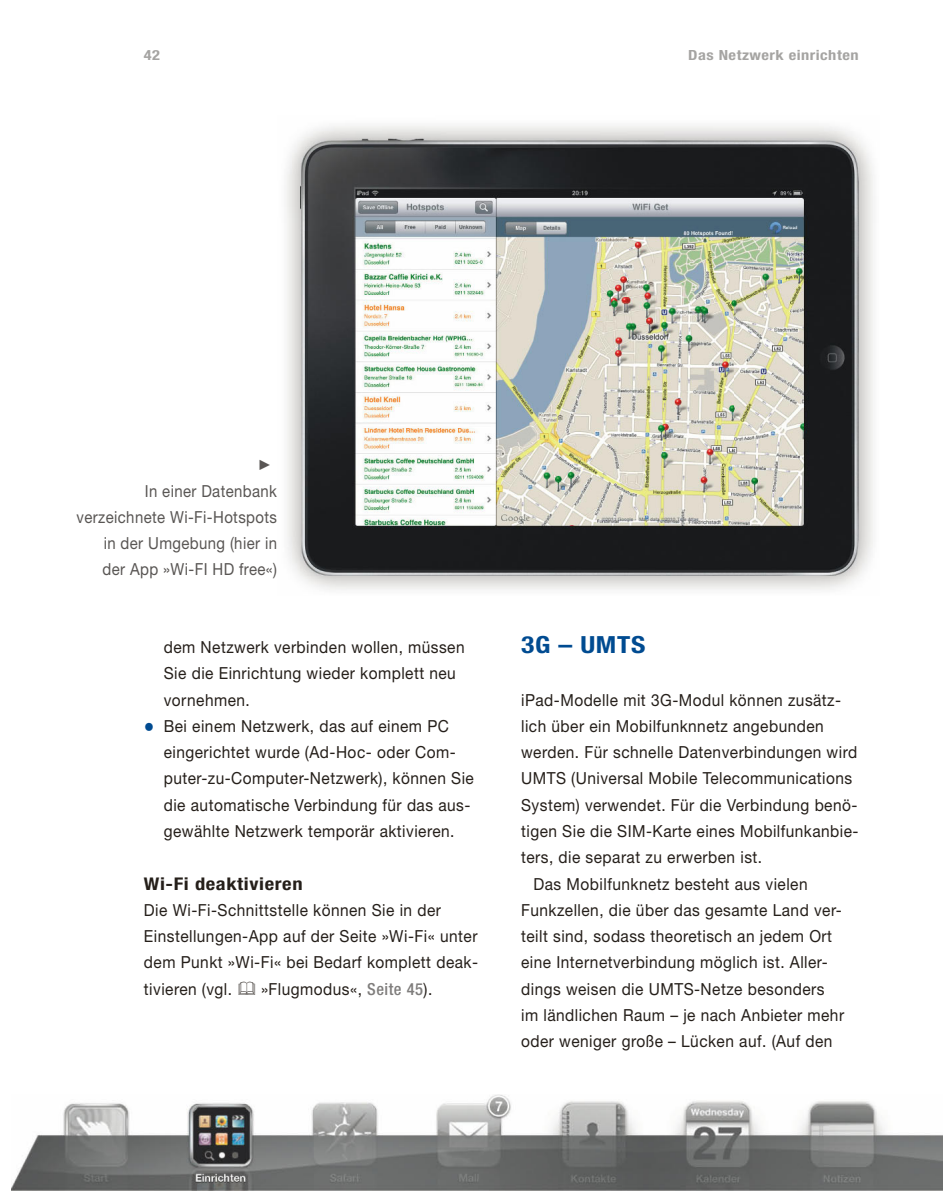
<style>
.page{position:relative;width:943px;height:1191px;background:#fff}
.page>*{position:absolute;margin:0;border:0;box-sizing:border-box;transform-origin:0 0}
.t1{font:700 condensed 23.62px "Helvetica Neue LT Std";letter-spacing:.025em;color:#004b91;scale:1.17 1}
.t2{font:700 condensed 17.5px "Helvetica Neue LT Std";letter-spacing:.03em;color:#251f1a;scale:1.17 1}
.t3{font:16.62px/26.2px "Helvetica Neue LT Std";letter-spacing:.03em;color:#251f1a;scale:.93 1}
.t4{font:16.62px/26.2px "Helvetica Neue LT Std";letter-spacing:.025em;color:#595654;text-align:right;scale:.9 1}
.t5{font:700 condensed 14px "Helvetica Neue LT Std";letter-spacing:.03em;color:#a5a4a2;scale:1.17 1}
.s1{font-weight:800;font-size:22.75px;color:#004b91}
.s2{font-weight:500;font-stretch:condensed;color:#7f7d7c}
</style>
<div class="page">
<img style="left:12px;top:1094px;width:931px;height:97px">
<img style="left:820px;top:175px;width:57px;height:415px">
<img style="left:300px;top:139px;width:558px;height:436px">
<p class="t5" style="left:144px;top:46px;width:15px">42</p>
<p class="t5" style="left:688px;top:46px;width:147px">Das Netzwerk einrichten</p>
<p class="t4" style="left:77px;top:477px;width:224px">In einer Datenbank verzeichnete Wi-Fi-Hotspots in der Umgebung (hier in<br>der App »Wi-FI HD free«)</p>
<p class="t3" style="left:164px;top:634px;width:325px">dem Netzwerk verbinden wollen, müssen<br>Sie die Einrichtung wieder komplett neu vornehmen.</p>
<p class="t3" style="left:164px;top:712px;width:335px;text-indent:-20px"><span class="s1">•</span> Bei einem Netzwerk, das auf einem PC eingerichtet wurde (Ad-Hoc- oder Com&shy;puter-zu-Computer-Netzwerk), können Sie die automatische Verbindung für das aus&shy;gewählte Netzwerk temporär aktivieren.</p>
<p class="t2" style="left:144px;top:872px;width:137px">Wi-Fi deaktivieren</p>
<p class="t3" style="left:144px;top:896px;width:361px">Die Wi-Fi-Schnittstelle können Sie in der Einstellungen-App auf der Seite »Wi-Fi« unter dem Punkt »Wi-Fi« bei Bedarf komplett deak&shy;tivieren (vgl.</p>
<p class="t3" style="left:261px;top:975px;width:186px">»Flugmodus«, <span class="s2">Seite 45</span>).</p>
<h1 class="t1" style="left:521px;top:630px;width:108px">3G – UMTS</h1>
<p class="t3" style="left:521px;top:686px;width:346px">iPad-Modelle mit 3G-Modul können zusätz-</p>
<p class="t3" style="left:521px;top:712px;width:327px">lich über ein Mobilfunknnetz angebunden</p>
<p class="t3" style="left:521px;top:739px;width:363px">werden. Für schnelle Datenverbindungen wird</p>
<p class="t3" style="left:521px;top:765px;width:357px">UMTS (Universal Mobile Telecommunications</p>
<p class="t3" style="left:521px;top:791px;width:363px">System) verwendet. Für die Verbindung benö-</p>
<p class="t3" style="left:521px;top:817px;width:364px">tigen Sie die SIM-Karte eines Mobilfunkanbie-</p>
<p class="t3" style="left:521px;top:844px;width:261px">ters, die separat zu erwerben ist.</p>
<p class="t3" style="left:533px;top:870px;width:296px">Das Mobilfunknetz besteht aus vielen</p>
<p class="t3" style="left:521px;top:896px;width:346px">Funkzellen, die über das gesamte Land ver-</p>
<p class="t3" style="left:521px;top:922px;width:336px">teilt sind, sodass theoretisch an jedem Ort</p>
<p class="t3" style="left:521px;top:949px;width:331px">eine Internetverbindung möglich ist. Aller-</p>
<p class="t3" style="left:521px;top:975px;width:328px">dings weisen die UMTS-Netze besonders</p>
<p class="t3" style="left:521px;top:1001px;width:349px">im ländlichen Raum – je nach Anbieter mehr</p>
<p class="t3" style="left:521px;top:1027px;width:336px">oder weniger große – Lücken auf. (Auf den</p>
</div>
